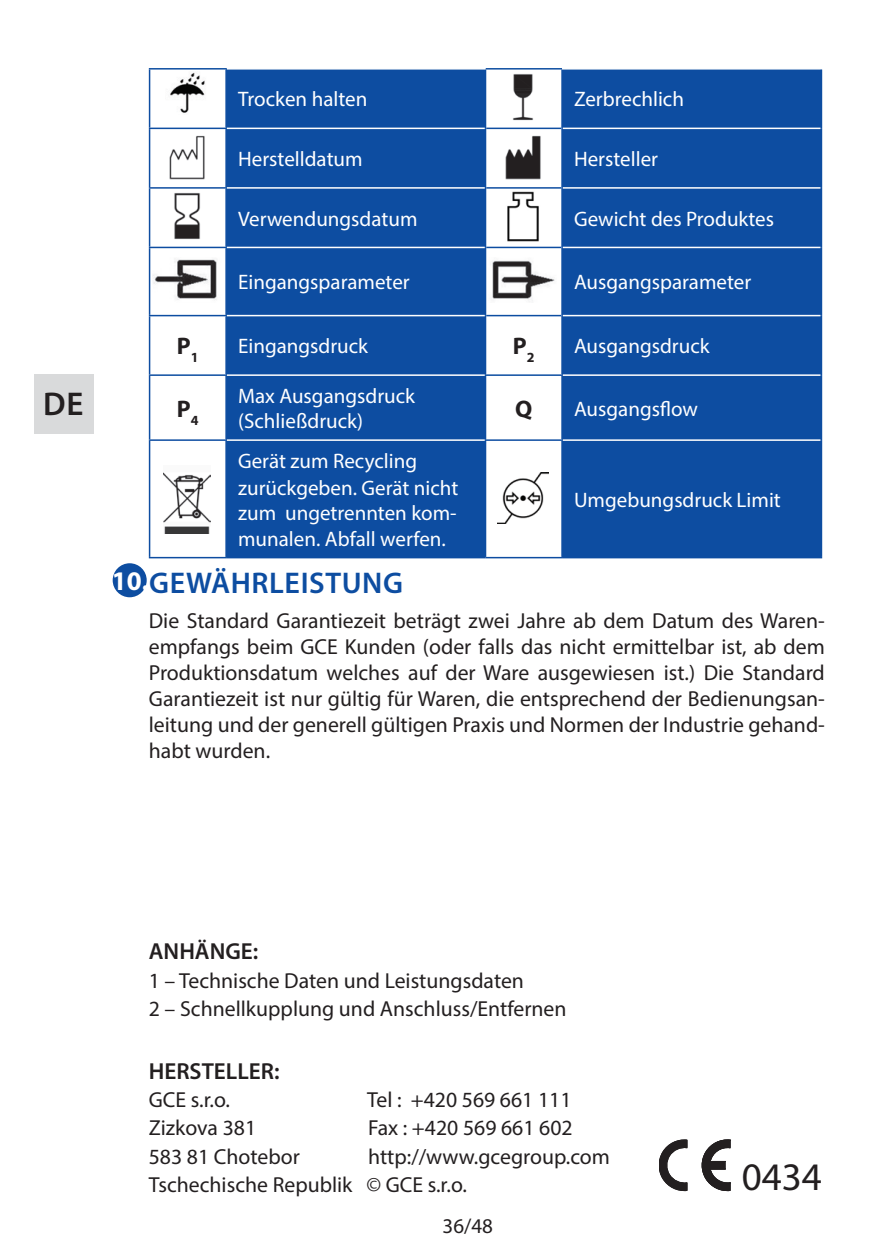
<style>
.page{position:relative;width:893px;height:1259px;background:#fff}
.page>*{position:absolute;margin:0;border:0;box-sizing:border-box;transform-origin:0 0}
.t1{font:39.3px "Myriad Pro";color:#231f20}
.t2{font:600 33px "Myriad Pro";color:#231f20}
.t3{font:600 30px "Myriad Pro";letter-spacing:.02em;color:#0d4da1}
.t4{font:700 27px "Myriad Pro";color:#fff}
.t5{font:700 24px "Myriad Pro";color:#231f20}
.HEADLINE4{font:600 23.4px "Myriad Pro";color:#231f20}
.TEXT{font:21.6px/26.1px "Myriad Pro";color:#231f20;text-align:justify}
.TABLE_-_WHITE{font:21px/25.2px "Myriad Pro";color:#fff}
.t6{font:21px "Myriad Pro";color:#231f20}
</style>
<div class="page">
<div style="left:34px;top:374px;width:60px;height:60px;background:#d9dadb"></div>
<svg style="left:227px;top:70px;width:594px;height:487px;background:#225ca9"></svg>
<hr style="left:149px;top:68px;width:78px;height:2px;background:#0d4da1">
<hr style="left:225px;top:70px;width:2px;height:58px;background:#0d4da1">
<hr style="left:485px;top:70px;width:1px;height:58px;background:#0d4da1">
<hr style="left:561px;top:70px;width:2px;height:58px;background:#0d4da1">
<hr style="left:149px;top:128px;width:78px;height:1px;background:#0d4da1">
<hr style="left:225px;top:129px;width:2px;height:58px;background:#0d4da1">
<hr style="left:485px;top:128px;width:1px;height:60px;background:#0d4da1">
<hr style="left:561px;top:128px;width:2px;height:60px;background:#0d4da1">
<hr style="left:149px;top:187px;width:78px;height:2px;background:#0d4da1">
<hr style="left:225px;top:189px;width:2px;height:58px;background:#0d4da1">
<hr style="left:485px;top:188px;width:1px;height:59px;background:#0d4da1">
<hr style="left:561px;top:188px;width:2px;height:59px;background:#0d4da1">
<hr style="left:149px;top:247px;width:78px;height:1px;background:#0d4da1">
<hr style="left:225px;top:248px;width:2px;height:67px;background:#0d4da1">
<hr style="left:485px;top:247px;width:1px;height:69px;background:#0d4da1">
<hr style="left:561px;top:247px;width:2px;height:69px;background:#0d4da1">
<hr style="left:149px;top:315px;width:78px;height:1px;background:#0d4da1">
<hr style="left:225px;top:316px;width:2px;height:58px;background:#0d4da1">
<hr style="left:485px;top:316px;width:1px;height:58px;background:#0d4da1">
<hr style="left:561px;top:316px;width:2px;height:58px;background:#0d4da1">
<hr style="left:149px;top:374px;width:78px;height:2px;background:#0d4da1">
<hr style="left:225px;top:376px;width:2px;height:63px;background:#0d4da1">
<hr style="left:485px;top:374px;width:78px;height:2px;background:#0d4da1">
<hr style="left:485px;top:376px;width:1px;height:63px;background:#0d4da1">
<hr style="left:561px;top:376px;width:2px;height:63px;background:#0d4da1">
<hr style="left:485px;top:68px;width:77px;height:2px;background:#0d4da1">
<hr style="left:486px;top:128px;width:75px;height:1px;background:#0d4da1">
<hr style="left:486px;top:187px;width:75px;height:2px;background:#0d4da1">
<hr style="left:486px;top:247px;width:75px;height:1px;background:#0d4da1">
<hr style="left:486px;top:315px;width:75px;height:1px;background:#0d4da1">
<hr style="left:149px;top:439px;width:78px;height:2px;background:#0d4da1">
<hr style="left:225px;top:441px;width:2px;height:116px;background:#0d4da1">
<hr style="left:485px;top:439px;width:78px;height:2px;background:#0d4da1">
<hr style="left:485px;top:441px;width:1px;height:116px;background:#0d4da1">
<hr style="left:561px;top:441px;width:2px;height:116px;background:#0d4da1">
<hr style="left:227px;top:128px;width:258px;height:1px;background:#fff">
<hr style="left:227px;top:187px;width:258px;height:2px;background:#fff">
<hr style="left:227px;top:247px;width:258px;height:1px;background:#fff">
<hr style="left:227px;top:315px;width:258px;height:1px;background:#fff">
<hr style="left:227px;top:374px;width:258px;height:2px;background:#fff">
<hr style="left:563px;top:128px;width:258px;height:1px;background:#fff">
<hr style="left:563px;top:187px;width:258px;height:2px;background:#fff">
<hr style="left:563px;top:247px;width:258px;height:1px;background:#fff">
<hr style="left:563px;top:315px;width:258px;height:1px;background:#fff">
<hr style="left:563px;top:374px;width:258px;height:2px;background:#fff">
<hr style="left:227px;top:439px;width:258px;height:2px;background:#fff">
<hr style="left:563px;top:439px;width:258px;height:2px;background:#fff">
<hr style="left:149px;top:70px;width:1px;height:58px;background:#0d4da1">
<hr style="left:821px;top:70px;width:1px;height:58px;background:#0d4da1">
<hr style="left:149px;top:129px;width:1px;height:58px;background:#0d4da1">
<hr style="left:821px;top:128px;width:1px;height:60px;background:#0d4da1">
<hr style="left:149px;top:189px;width:1px;height:58px;background:#0d4da1">
<hr style="left:821px;top:188px;width:1px;height:59px;background:#0d4da1">
<hr style="left:149px;top:248px;width:1px;height:67px;background:#0d4da1">
<hr style="left:821px;top:247px;width:1px;height:69px;background:#0d4da1">
<hr style="left:149px;top:316px;width:1px;height:58px;background:#0d4da1">
<hr style="left:821px;top:316px;width:1px;height:59px;background:#0d4da1">
<hr style="left:149px;top:376px;width:1px;height:63px;background:#0d4da1">
<hr style="left:821px;top:375px;width:1px;height:65px;background:#0d4da1">
<hr style="left:149px;top:441px;width:1px;height:116px;background:#0d4da1">
<hr style="left:821px;top:440px;width:1px;height:117px;background:#0d4da1">
<hr style="left:149px;top:557px;width:77px;height:1px;background:#0d4da1">
<hr style="left:226px;top:557px;width:259px;height:1px;background:#0d4da1">
<hr style="left:485px;top:557px;width:77px;height:1px;background:#0d4da1">
<hr style="left:562px;top:557px;width:260px;height:1px;background:#0d4da1">
<img style="left:170px;top:72px;width:35px;height:41px">
<img style="left:497px;top:72px;width:51px;height:51px">
<img style="left:169px;top:135px;width:36px;height:45px">
<img style="left:500px;top:131px;width:46px;height:51px">
<img style="left:174px;top:193px;width:26px;height:46px">
<img style="left:505px;top:191px;width:35px;height:51px">
<img style="left:153px;top:259px;width:64px;height:41px">
<img style="left:489px;top:258px;width:68px;height:45px">
<img style="left:164px;top:473px;width:46px;height:60px">
<img style="left:497px;top:472px;width:51px;height:51px">
<div style="left:113px;top:563px;width:34px;height:34px;background:#0d4da1;border-radius:50%"></div>
<svg style="left:659px;top:1140px;width:71px;height:51px"></svg>
<h2 class="t2" style="left:43px;top:382px;width:42px">DE</h2>
<p class="TABLE_-_WHITE" style="left:238px;top:86px;width:131px">Trocken halten</p>
<p class="TABLE_-_WHITE" style="left:574px;top:86px;width:111px">Zerbrechlich</p>
<p class="TABLE_-_WHITE" style="left:238px;top:146px;width:126px">Herstelldatum</p>
<p class="TABLE_-_WHITE" style="left:574px;top:146px;width:86px">Hersteller</p>
<p class="TABLE_-_WHITE" style="left:238px;top:206px;width:181px">Verwendungsdatum</p>
<p class="TABLE_-_WHITE" style="left:574px;top:206px;width:202px">Gewicht des Produktes</p>
<p class="TABLE_-_WHITE" style="left:238px;top:269px;width:173px">Eingangsparameter</p>
<p class="TABLE_-_WHITE" style="left:574px;top:269px;width:179px">Ausgangsparameter</p>
<p class="t5" style="left:177px;top:331px;width:23px">P<sub>1</sub></p>
<p class="TABLE_-_WHITE" style="left:238px;top:333px;width:132px">Eingangsdruck</p>
<p class="t5" style="left:513px;top:331px;width:23px">P<sub>2</sub></p>
<p class="TABLE_-_WHITE" style="left:574px;top:333px;width:137px">Ausgangsdruck</p>
<p class="t5" style="left:177px;top:393px;width:23px">P<sub>4</sub></p>
<p class="TABLE_-_WHITE" style="left:238px;top:383px;width:178px">Max Ausgangsdruck (Schließdruck)</p>
<p class="t5" style="left:515px;top:393px;width:19px">Q</p>
<p class="TABLE_-_WHITE" style="left:574px;top:395px;width:125px">Ausgangsflow</p>
<p class="TABLE_-_WHITE" style="left:238px;top:448px;width:180px">Gerät zum Recycling</p>
<p class="TABLE_-_WHITE" style="left:238px;top:475px;width:222px;text-align:justify">zurückgeben. Gerät nicht zum ungetrennten kom&shy;munalen. Abfall werfen.</p>
<p class="TABLE_-_WHITE" style="left:574px;top:487px;width:208px">Umgebungsdruck Limit</p>
<p class="t3" style="left:149px;top:564px;width:255px">GEWÄHRLEISTUNG</p>
<p class="TEXT" style="left:149px;top:607px;width:678px">Die Standard Garantiezeit beträgt zwei Jahre ab dem Datum des Waren&shy;empfangs beim GCE Kunden (oder falls das nicht ermittelbar ist, ab dem Produktionsdatum welches auf der Ware ausgewiesen ist.) Die Standard Garantiezeit ist nur gültig für Waren, die entsprechend der Bedienungsan&shy;leitung und der generell gültigen Praxis und Normen der Industrie gehand&shy;habt wurden.</p>
<p class="t4" style="left:112px;top:564px;width:36px">10.</p>
<p class="HEADLINE4" style="left:149px;top:936px;width:111px">ANHÄNGE:</p>
<p class="TEXT" style="left:149px;top:967px;width:377px">1 – Technische Daten und Leistungsdaten</p>
<p class="TEXT" style="left:149px;top:995px;width:419px">2 – Schnellkupplung und Anschluss/Entfernen</p>
<p class="HEADLINE4" style="left:149px;top:1056px;width:132px">HERSTELLER:</p>
<p class="TEXT" style="left:149px;top:1086px;width:83px">GCE s.r.o.</p>
<p class="TEXT" style="left:367px;top:1086px;width:206px">Tel : +420 569 661 111</p>
<p class="TEXT" style="left:149px;top:1114px;width:109px">Zizkova 381</p>
<p class="TEXT" style="left:368px;top:1114px;width:206px">Fax : +420 569 661 602</p>
<p class="TEXT" style="left:149px;top:1143px;width:153px">583 81 Chotebor</p>
<p class="TEXT" style="left:368px;top:1143px;width:243px">http://www.gcegroup.com</p>
<p class="TEXT" style="left:149px;top:1171px;width:320px">Tschechische Republik © GCE s.r.o.</p>
<p class="t6" style="left:443px;top:1212px;width:52px">36/48</p>
<p class="t1" style="left:742px;top:1152px;width:82px">0434</p>
</div>
